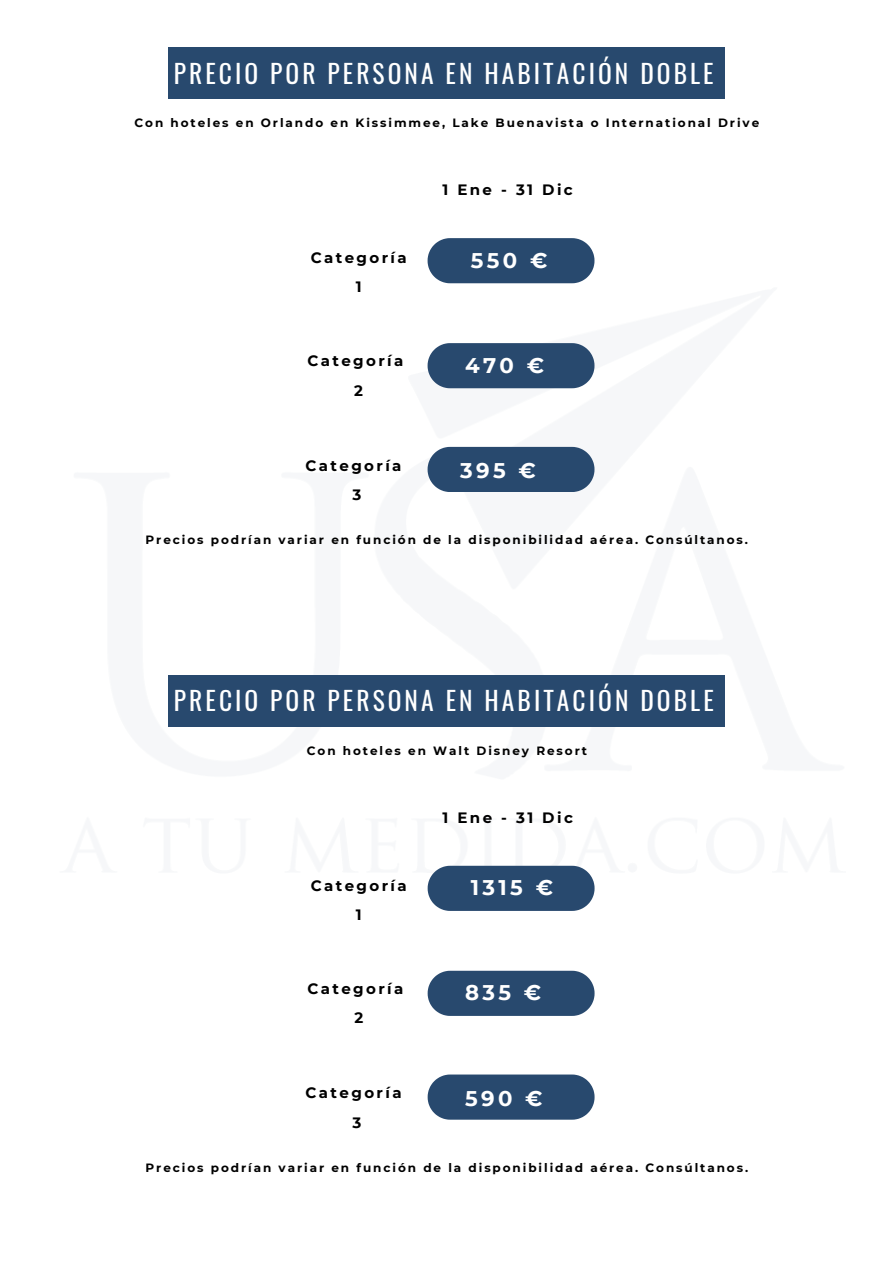
<style>
.page{position:relative;width:894px;height:1264px;background:#fff}
.page>*{position:absolute;margin:0;border:0;box-sizing:border-box;transform-origin:0 0}
.t1{font:25.5px "Oswald";letter-spacing:.12em;color:#fff}
.t2{font:700 21.15px "Montserrat";letter-spacing:.16em;color:#fff}
.t3{font:700 15px/29.2px "Montserrat";letter-spacing:.16em;color:#000;text-align:center}
.t4{font:700 12px "Montserrat";letter-spacing:.16em;color:#000}
</style>
<div class="page">
<div style="left:169px;top:47px;width:555px;height:52px;background:#28496e"></div>
<svg style="left:427px;top:238px;width:167px;height:45px;background:#345376"></svg>
<svg style="left:427px;top:343px;width:167px;height:45px;background:#345376"></svg>
<div style="left:427px;top:447px;width:167px;height:45px;background:#28496e"></div>
<div style="left:169px;top:675px;width:555px;height:51px;background:#28496e"></div>
<svg style="left:427px;top:865px;width:167px;height:45px;background:#375678"></svg>
<svg style="left:427px;top:970px;width:167px;height:45px;background:#375678"></svg>
<svg style="left:427px;top:1074px;width:167px;height:45px;background:#365577"></svg>
<h1 class="t1" style="left:174px;top:60px;width:541px">PRECIO POR PERSONA EN HABITACI”N DOBLE</h1>
<p class="t4" style="left:134px;top:114px;width:626px">Con hoteles en Orlando en Kissimmee, Lake Buenavista o International Drive</p>
<p class="t3" style="left:310px;top:242px;width:97px">Categoría<br>1</p>
<p class="t3" style="left:307px;top:346px;width:97px">Categoría<br>2</p>
<p class="t3" style="left:442px;top:175px;width:132px">1 Ene - 31 Dic</p>
<h2 class="t2" style="left:470px;top:245px;width:78px">550 €</h2>
<h2 class="t2" style="left:465px;top:350px;width:81px">470 €</h2>
<p class="t3" style="left:305px;top:450px;width:97px">Categoría<br>3</p>
<p class="t4" style="left:145px;top:531px;width:604px">Precios podrían variar en función de la disponibilidad aérea. Consúltanos.</p>
<h2 class="t2" style="left:460px;top:455px;width:77px">395 €</h2>
<h1 class="t1" style="left:174px;top:687px;width:541px">PRECIO POR PERSONA EN HABITACI”N DOBLE</h1>
<p class="t4" style="left:307px;top:742px;width:281px">Con hoteles en Walt Disney Resort</p>
<p class="t3" style="left:310px;top:869px;width:97px">Categoría<br>1</p>
<p class="t3" style="left:307px;top:973px;width:97px">Categoría<br>2</p>
<p class="t3" style="left:442px;top:802px;width:132px">1 Ene - 31 Dic</p>
<h2 class="t2" style="left:470px;top:872px;width:84px">1315 €</h2>
<h2 class="t2" style="left:465px;top:977px;width:78px">835 €</h2>
<p class="t3" style="left:305px;top:1077px;width:97px">Categoría<br>3</p>
<p class="t4" style="left:145px;top:1158px;width:604px">Precios podrían variar en función de la disponibilidad aérea. Consúltanos.</p>
<h2 class="t2" style="left:465px;top:1082px;width:79px">590 €</h2>
</div>
